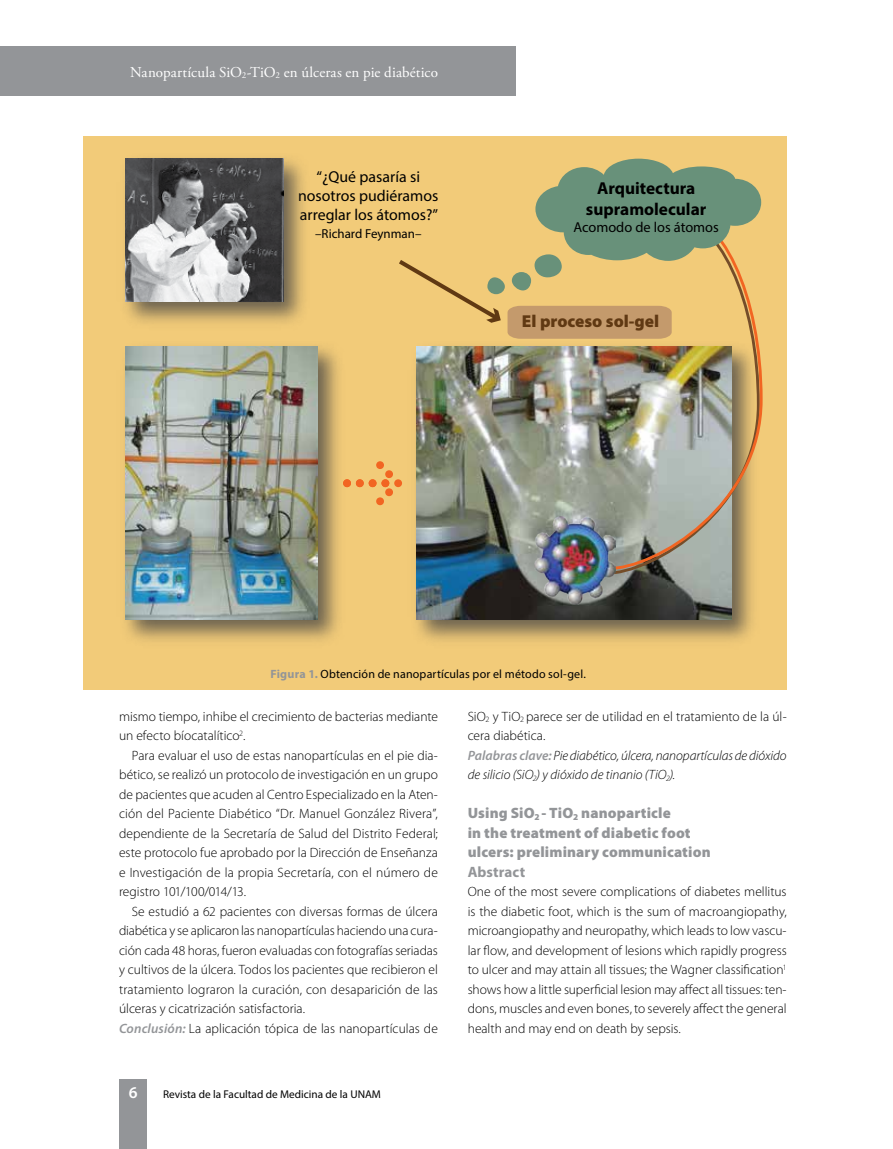
<style>
.page{position:relative;width:893px;height:1149px;background:#fff}
.page>*{position:absolute;margin:0;border:0;box-sizing:border-box;transform-origin:0 0}
.t1{font:700 17.25px/20.7px "Myriad Pro";color:#000;text-align:center}
.t2{font:900 17.25px "Myriad Pro";color:#603913}
.t3{font:600 16.5px "Myriad Pro";color:#fff}
.t4{font:15.9px/19px "Myriad Pro";color:#000;text-align:center}
.t5{font:900 15px/19.5px "Myriad Pro";letter-spacing:.01em;color:#939598}
.t6{font:15px "Adobe Garamond Pro";letter-spacing:.005em;color:#fff}
.t7{font:700 15px "Myriad Pro";letter-spacing:.005em;color:#939598}
.t8{font:14.4px "Myriad Pro";color:#000}
.t9{font:300 13.5px/19.5px "Myriad Pro";color:#000}
.t10{font:italic 300 13.5px/19.5px "Myriad Pro";letter-spacing:-.005em;color:#000}
.t11{font:12.9px "Myriad Pro";color:#000}
.t12{font:12px "Myriad Pro";letter-spacing:.015em;color:#000}
.t13{font:11.25px "Myriad Pro";color:#000}
.s1{font-weight:700;color:#939598}
.s2{font-weight:600;font-style:italic;color:#939598}
.s3{font-style:normal}
.s4{font-weight:600;color:#939598}
</style>
<div class="page">
<div style="left:119px;top:1079px;width:28px;height:69px;background:#939598"></div>
<div style="left:0;top:47px;width:516px;height:49px;background:#939598"></div>
<div style="left:83px;top:136px;width:704px;height:553px;background:#f2cb79"></div>
<img style="left:416px;top:338px;width:338px;height:304px">
<img style="left:417px;top:346px;width:315px;height:273px">
<svg style="left:602px;top:338px;width:152px;height:238px"></svg>
<img style="left:125px;top:346px;width:223px;height:296px">
<img style="left:126px;top:346px;width:191px;height:273px">
<img style="left:125px;top:158px;width:179px;height:166px">
<img style="left:126px;top:159px;width:157px;height:142px">
<img style="left:605px;top:338px;width:158px;height:233px">
<svg style="left:399px;top:159px;width:362px;height:179px"></svg>
<img style="left:535px;top:516px;width:80px;height:88px">
<div style="left:394px;top:479px;width:8px;height:8px;border:1px solid #f26522;border-radius:50%"></div>
<svg style="left:345px;top:481px;width:4px;height:4px"></svg>
<div style="left:343px;top:479px;width:8px;height:8px;border:1px solid #f26522;border-radius:50%"></div>
<svg style="left:358px;top:481px;width:4px;height:4px"></svg>
<div style="left:356px;top:479px;width:8px;height:8px;border:1px solid #f26522;border-radius:50%"></div>
<div style="left:369px;top:480px;width:7px;height:6px;background:#f26522;border-radius:50%"></div>
<div style="left:369px;top:479px;width:7px;height:8px;border:1px solid #f26522;border-radius:50%"></div>
<svg style="left:375px;top:461px;width:26px;height:45px"></svg>
<p class="t6" style="left:130px;top:63px;width:310px">Nanopartícula SiO<sub>2</sub>-TiO<sub>2</sub> en úlceras en pie diabético</p>
<p class="t4" style="left:298px;top:166px;width:142px">“¿Qué pasaría si nosotros pudiéramos arreglar los átomos?”</p>
<p class="t11" style="left:315px;top:226px;width:108px">–Richard Feynman–</p>
<p class="t1" style="left:586px;top:177px;width:122px">Arquitectura supramolecular</p>
<p class="t8" style="left:573px;top:218px;width:147px">Acomodo de los átomos</p>
<p class="t2" style="left:522px;top:311px;width:139px">El proceso sol-gel</p>
<p class="t12" style="left:270px;top:666px;width:317px"><span class="s1">Figura 1.</span> Obtención de nanopartículas por el método sol-gel.</p>
<p class="t9" style="left:119px;top:706px;width:320px">mismo tiempo, inhibe el crecimiento de bacterias mediante un efecto bíocatalítico<sup>2</sup>.</p>
<p class="t9" style="left:119px;top:745px;width:320px;text-align:justify;text-indent:13px">Para evaluar el uso de estas nanopartículas en el pie dia&shy;bético, se realizó un protocolo de investigación en un grupo de pacientes que acuden al Centro Especializado en la Aten&shy;ción del Paciente Diabético “Dr. Manuel González Rivera”, dependiente de la Secretaría de Salud del Distrito Federal; este protocolo fue aprobado por la Dirección de Enseñanza e Investigación de la propia Secretaría, con el número de registro 101/100/014/13.</p>
<p class="t9" style="left:119px;top:901px;width:320px;text-indent:13px">Se estudió a 62 pacientes con diversas formas de úlcera diabética y se aplicaron las nanopartículas haciendo una cura&shy;ción cada 48 horas, fueron evaluadas con fotografías seriadas y cultivos de la úlcera. Todos los pacientes que recibieron el tratamiento lograron la curación, con desaparición de las úlceras y cicatrización satisfactoria.<br><span class="s2">Conclusión:</span> La aplicación tópica de las nanopartículas de</p>
<p class="t3" style="left:129px;top:1081px;width:10px">6</p>
<p class="t13" style="left:163px;top:1086px;width:219px">Revista de la Facultad de Medicina de la UNAM</p>
<p class="t10" style="left:468px;top:706px;width:320px"><span class="s3">SiO</span><sub>2</sub> <span class="s3">y TiO</span><sub>2</sub> <span class="s3">parece ser de utilidad en el tratamiento de la úl&shy;cera diabética.<br></span><span class="s4">Palabras clave:</span> Pie diabético, úlcera, nanopartículas de dióxido de silicio (SiO<sub>2</sub>) y dióxido de tinanio (TiO<sub>2</sub>).</p>
<p class="t5" style="left:468px;top:803px;width:244px">Using SiO<sub>2</sub> - TiO<sub>2</sub> nanoparticle<br>in the treatment of diabetic foot ulcers: preliminary communication</p>
<p class="t7" style="left:468px;top:861px;width:59px">Abstract</p>
<p class="t9" style="left:468px;top:881px;width:320px;text-align:justify">One of the most severe complications of diabetes mellitus is the diabetic foot, which is the sum of macroangiopathy, microangiopathy and neuropathy, which leads to low vascu&shy;lar flow, and development of lesions which rapidly progress to ulcer and may attain all tissues; the Wagner classification<sup>1 </sup>shows how a little superficial lesion may affect all tissues: ten&shy;dons, muscles and even bones, to severely affect the general health and may end on death by sepsis.</p>
</div>
